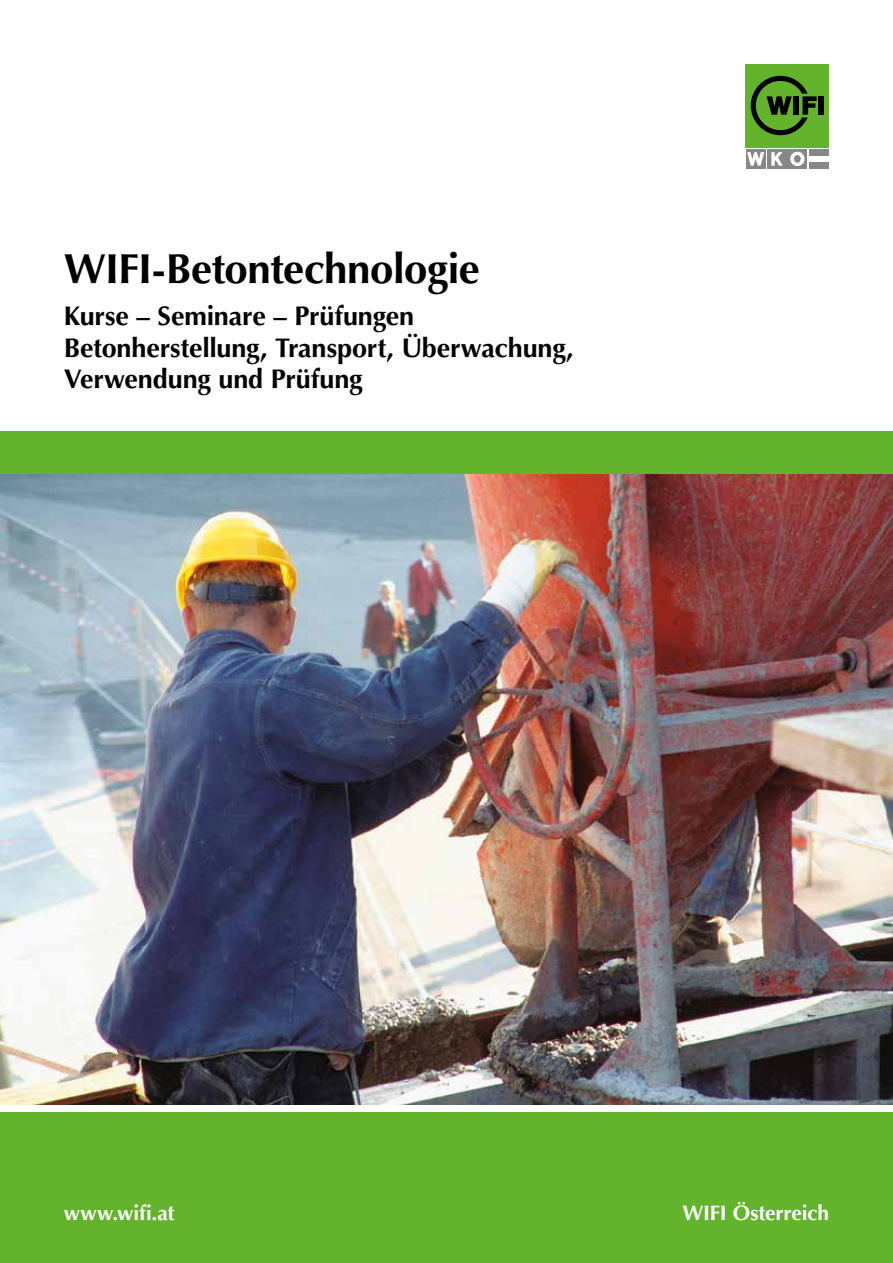
<style>
.page{position:relative;width:893px;height:1263px;background:#fff}
.page>*{position:absolute;margin:0;border:0;box-sizing:border-box;transform-origin:0 0}
.t1{font:700 42px "Optima LT Std";letter-spacing:-.015em;color:#000}
.t2{font:700 27px/31.5px "Optima LT Std";letter-spacing:-.005em;color:#000}
.t3{font:700 21px "Optima LT Std";letter-spacing:-.01em;color:#fff}
</style>
<div class="page">
<img style="left:0;top:474px;width:893px;height:631px">
<div style="left:0;top:1105px;width:893px;height:158px;background:#64b32c"></div>
<div style="left:0;top:431px;width:893px;height:43px;background:#64b32c"></div>
<div style="left:746px;top:64px;width:83px;height:83px;background:#64b32c"></div>
<div style="left:787px;top:149px;width:20px;height:20px;background:#878786"></div>
<div style="left:767px;top:149px;width:19px;height:20px;background:#878786"></div>
<svg style="left:771px;top:152px;width:12px;height:14px"></svg>
<div style="left:746px;top:149px;width:20px;height:20px;background:#878786"></div>
<svg style="left:747px;top:152px;width:17px;height:14px"></svg>
<div style="left:809px;top:149px;width:20px;height:7px;background:#878786"></div>
<div style="left:809px;top:162px;width:20px;height:7px;background:#878786"></div>
<div style="left:818px;top:96px;width:6px;height:19px;background:#000"></div>
<svg style="left:751px;top:76px;width:66px;height:59px"></svg>
<svg style="left:790px;top:152px;width:15px;height:14px"></svg>
<div style="left:794px;top:155px;width:6px;height:8px;background:#878786;border-radius:50%"></div>
<div style="left:0;top:1105px;width:893px;height:6px;background:#fff"></div>
<h1 class="t1" style="left:64px;top:245px;width:417px">WIFI-Betontechnologie</h1>
<p class="t2" style="left:64px;top:301px;width:511px">Kurse – Seminare – Prüfungen<br>Betonherstellung, Transport, Überwachung,<br>Verwendung und Prüfung</p>
<p class="t3" style="left:64px;top:1201px;width:112px">www.wifi.at</p>
<p class="t3" style="left:682px;top:1201px;width:148px">WIFI Österreich</p>
</div>
